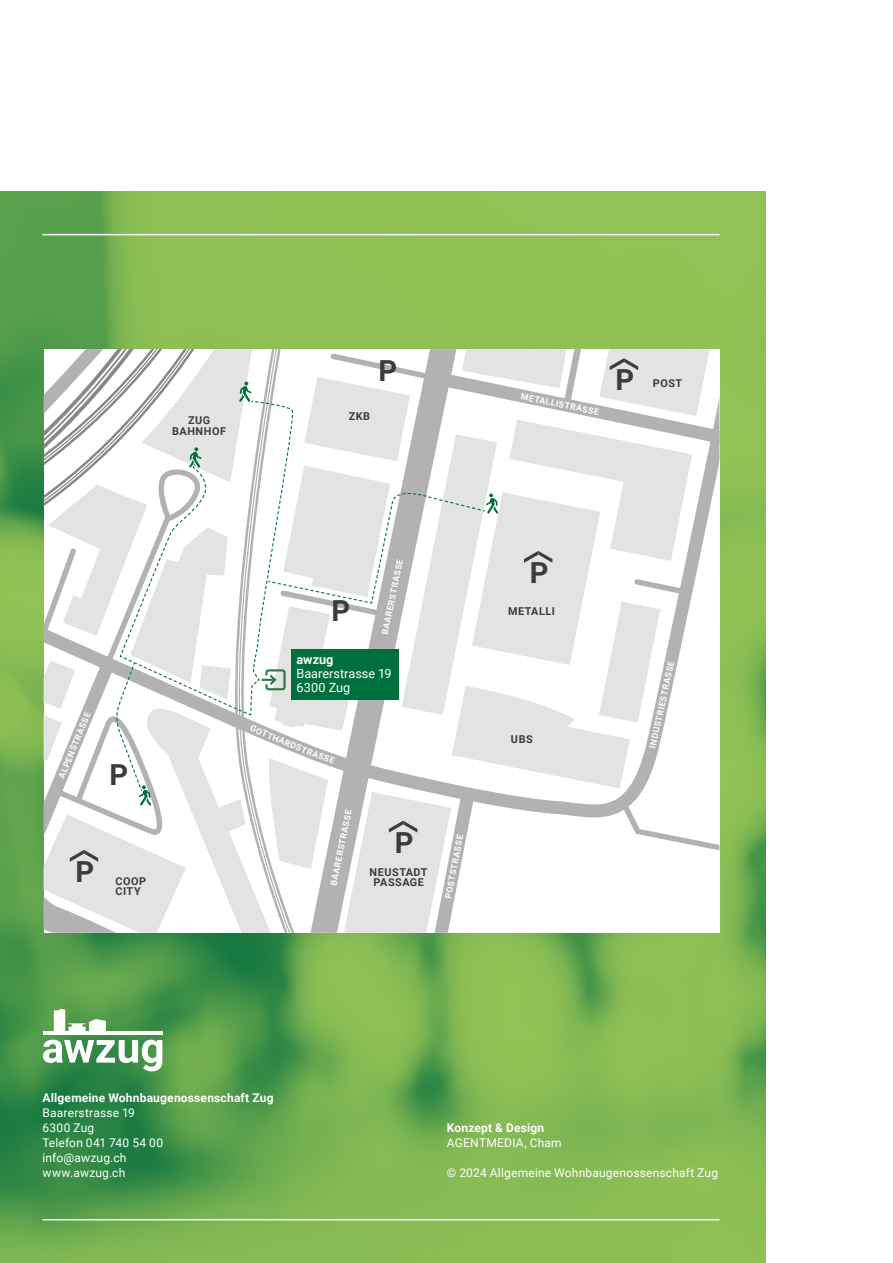
<style>
.page{position:relative;width:893px;height:1263px;background:#fff}
.page>*{position:absolute;margin:0;border:0;box-sizing:border-box;transform-origin:0 0}
.t1{font:700 28.95px "Roboto";color:#3c3c3b}
.t2{font:12.75px/14px "Roboto";color:#fff}
.t3{font:700 12.75px "Roboto";color:#fff}
.t4{font:12px/15px "Roboto";letter-spacing:.02em;color:#fff}
.t5{font:700 12px "Roboto";letter-spacing:.015em;color:#fff}
.t6{font:700 10.8px/10.8px "Roboto";letter-spacing:.05em;color:#3c3c3b;text-align:center}
.t7{font:700 8.7px "Roboto";color:#fff}
</style>
<div class="page">
<img style="left:0;top:191px;width:765px;height:1072px">
<hr style="left:43px;top:234px;width:676px;height:1px;background:#fff">
<hr style="left:43px;top:1219px;width:676px;height:1px;background:#fff">
<svg style="left:54px;top:1009px;width:52px;height:22px"></svg>
<svg style="left:43px;top:1040px;width:119px;height:31px"></svg>
<hr style="left:43px;top:1031px;width:119px;height:3px;background:#fff">
<svg style="left:44px;top:349px;width:675px;height:584px"></svg>
<p class="t6" style="left:172px;top:414px;width:55px">ZUG<br>BAHNHOF</p>
<h1 class="t1" style="left:378px;top:351px;width:20px">P</h1>
<p class="t6" style="left:349px;top:410px;width:23px">ZKB</p>
<p class="t7" style="left:523px;top:390px;width:81px;rotate:12deg">METALLISTRASSE</p>
<h1 class="t1" style="left:615px;top:360px;width:20px">P</h1>
<p class="t6" style="left:653px;top:377px;width:31px">POST</p>
<p class="t7" style="left:55px;top:775px;width:72px;rotate:-67deg">ALPENSTRASSE</p>
<h1 class="t1" style="left:76px;top:851px;width:20px">P</h1>
<p class="t7" style="left:378px;top:633px;width:79px;rotate:-78deg">BAARERSTRASSE</p>
<h1 class="t1" style="left:530px;top:552px;width:20px">P</h1>
<h1 class="t1" style="left:331px;top:590px;width:20px">P</h1>
<p class="t6" style="left:508px;top:605px;width:48px">METALLI</p>
<h1 class="t1" style="left:109px;top:755px;width:20px">P</h1>
<p class="t3" style="left:297px;top:651px;width:38px">awzug</p>
<p class="t2" style="left:297px;top:666px;width:96px">Baarerstrasse 19<br>6300 Zug</p>
<p class="t7" style="left:653px;top:720px;width:62px;rotate:-78deg">TRIESTRASSE</p>
<p class="t7" style="left:259px;top:724px;width:38px;rotate:23deg">OTTHAR</p>
<p class="t7" style="left:647px;top:744px;width:26px;rotate:-77deg">NDUS</p>
<p class="t6" style="left:511px;top:733px;width:23px">UBS</p>
<p class="t7" style="left:331px;top:866px;width:60px;rotate:-78deg">RERSTRASSE</p>
<h1 class="t1" style="left:395px;top:822px;width:20px">P</h1>
<p class="t6" style="left:370px;top:866px;width:59px">NEUSTADT</p>
<p class="t6" style="left:115px;top:875px;width:32px">COOP</p>
<p class="t6" style="left:373px;top:877px;width:52px">PASSAGE</p>
<p class="t6" style="left:115px;top:886px;width:27px">CITY</p>
<p class="t7" style="left:442px;top:897px;width:66px;rotate:-79deg">POSTSTRASSE</p>
<p class="t5" style="left:43px;top:1089px;width:233px">Allgemeine Wohnbaugenossenschaft Zug</p>
<p class="t4" style="left:43px;top:1105px;width:122px">Baarerstrasse 19<br>6300 Zug<br>Telefon 041 740 54 00 info@awzug.ch www.awzug.ch</p>
<p class="t5" style="left:447px;top:1119px;width:99px">Konzept &amp; Design</p>
<p class="t4" style="left:447px;top:1135px;width:116px">AGENTMEDIA, Cham</p>
<p class="t4" style="left:447px;top:1165px;width:273px">© 2024 Allgemeine Wohnbaugenossenschaft Zug</p>
</div>
